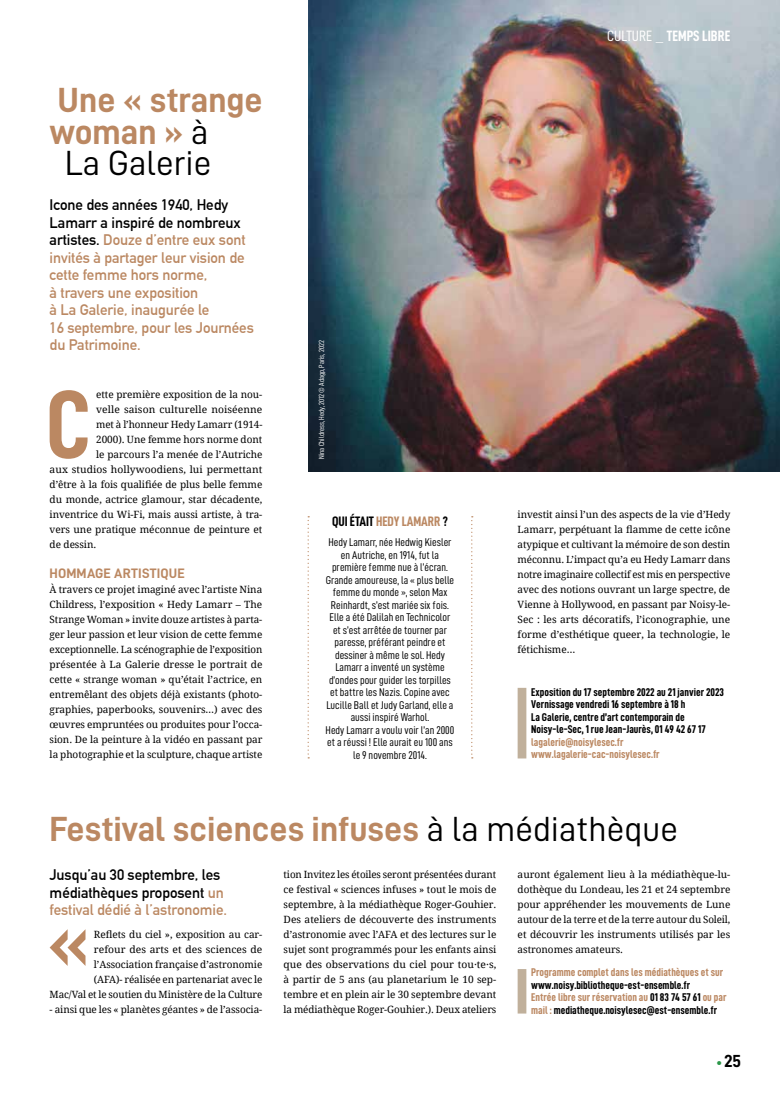
<style>
.page{position:relative;width:780px;height:1099px;background:#fff}
.page>*{position:absolute;margin:0;border:0;box-sizing:border-box;transform-origin:0 0}
.t1{font:97px "D DIN Condensed Bold";color:#bb8862}
.t2{font:92.62px "D DIN Condensed Bold";color:#bb8862}
.t3{font:35px/31.2px "D DIN Bold";color:#bb8862}
.t4{font:35px "D DIN";color:#000}
.t5{font:17.5px "D DIN Bold";color:#000}
.t6{font:700 15px/17.5px "DIN Alternate";letter-spacing:-.005em;color:#bb8862}
.t7{font:700 15px/17.5px "DIN Alternate";letter-spacing:-.005em;color:#000}
.t8{font:15px "D DIN Condensed Bold";color:#fff}
.t9{font:13.75px "D DIN Condensed Bold";letter-spacing:-.005em;color:#bb8862}
.t10{font:13.75px "D DIN Bold";letter-spacing:.01em;color:#bb8862}
.t11{font:11.25px/12.5px "D DIN Condensed";color:#000;text-align:center}
.t12{font:11.25px/12.5px "D DIN Condensed Bold";color:#000}
.t13{font:11.25px/12.5px "D DIN Condensed Bold";color:#bb8862}
.t14{font:10px/15px "Droid Serif";letter-spacing:-.005em;color:#000;text-align:justify}
.t15{font:7.5px "D DIN Condensed";color:#fff}
.s1{font-family:"D DIN";color:#000}
.s2{color:#000}
.s3{font-family:"D DIN Condensed"}
.s4{font-family:"DIN Alternate";font-weight:700}
.s5{color:#bb8862}
.s6{font-family:"DIN Alternate";font-weight:700;font-size:11.25px;color:#2b9749}
</style>
<div class="page">
<img style="left:308px;top:0;width:472px;height:471px">
<div style="left:517px;top:687px;width:9px;height:71px;background:#c0b09b"></div>
<div style="left:517px;top:969px;width:9px;height:44px;background:#c0b09b"></div>
<svg style="left:307px;top:516px;width:2px;height:242px"></svg>
<svg style="left:471px;top:516px;width:2px;height:242px"></svg>
<h3 class="t3" style="left:50px;top:84px;width:214px">Une « strange woman » <span class="s1">à</span></h3>
<h3 class="t4" style="left:65px;top:144px;width:148px">La Galerie</h3>
<p class="t6" style="left:50px;top:195px;width:206px"><span class="s2">Icone des années 1940, Hedy<br>Lamarr a inspiré de nombreux artistes.</span> Douze d’entre eux sont invités à partager leur vision de cette femme hors norme,<br>à travers une exposition<br>à La Galerie, inaugurée le<br>16 septembre, pour les Journées du Patrimoine.</p>
<h1 class="t1" style="left:46px;top:371px;width:47px">C</h1>
<p class="t14" style="left:96px;top:386px;width:168px">ette première exposition de la nou-</p>
<p class="t14" style="left:96px;top:401px;width:168px">velle saison culturelle noiséenne</p>
<p class="t14" style="left:96px;top:416px;width:168px">met à l’honneur Hedy Lamarr (1914-</p>
<p class="t14" style="left:96px;top:431px;width:168px">2000). Une femme hors norme dont</p>
<p class="t14" style="left:96px;top:446px;width:168px">le parcours l’a menée de l’Autriche</p>
<p class="t14" style="left:50px;top:461px;width:214px">aux studios hollywoodiens, lui permettant</p>
<p class="t14" style="left:50px;top:476px;width:214px">d’être à la fois qualifiée de plus belle femme</p>
<p class="t14" style="left:50px;top:491px;width:214px">du monde, actrice glamour, star décadente,</p>
<p class="t14" style="left:50px;top:506px;width:214px">inventrice du Wi-Fi, mais aussi artiste, à tra-</p>
<p class="t14" style="left:50px;top:521px;width:214px">vers une pratique méconnue de peinture et</p>
<p class="t14" style="left:50px;top:536px;width:48px">de dessin.</p>
<h3 class="t10" style="left:50px;top:565px;width:137px">HOMMAGE ARTISTIQUE</h3>
<p class="t14" style="left:50px;top:581px;width:214px">À travers ce projet imaginé avec l’artiste Nina Childress, l’exposition « Hedy Lamarr – The Strange Woman » invite douze artistes à parta&shy;ger leur passion et leur vision de cette femme exceptionnelle. La scénographie de l’exposition présentée à La Galerie dresse le portrait de cette « strange woman » qu’était l’actrice, en entremêlant des objets déjà existants (photo&shy;graphies, paperbooks, souvenirs…) avec des œuvres empruntées ou produites pour l’occa&shy;sion. De la peinture à la vidéo en passant par la photographie et la sculpture, chaque artiste</p>
<p class="t15" style="left:317px;top:459px;width:120px;rotate:-90deg">Nina Childress, Hedy, 2012 © Adagp, Paris, 2022</p>
<h3 class="t9" style="left:332px;top:514px;width:117px"><span class="s2">QUI ÉTAIT</span> HEDY LAMARR <span class="s2">?</span></h3>
<p class="t11" style="left:325px;top:535px;width:130px">Hedy Lamarr, née Hedwig Kiesler en Autriche, en 1914, fut la première femme nue à l’écran.<br>Grande amoureuse, la « plus belle femme du monde », selon Max<br>Reinhardt, s’est mariée six fois.<br>Elle a été Dalilah en Technicolor et s’est arrêtée de tourner par paresse, préférant peindre et dessiner à même le sol. Hedy<br>Lamarr a inventé un système d’ondes pour guider les torpilles et battre les Nazis. Copine avec<br>Lucille Ball et Judy Garland, elle a aussi inspiré Warhol.<br>Hedy Lamarr a voulu voir l’an 2000 et a réussi ! Elle aurait eu 100 ans le 9 novembre 2014.</p>
<h3 class="t8" style="left:607px;top:27px;width:125px"><span class="s3">CULTURE</span> <span class="s4">_</span> TEMPS LIBRE</h3>
<p class="t14" style="left:517px;top:506px;width:214px">investit ainsi l’un des aspects de la vie d’Hedy Lamarr, perpétuant la flamme de cette icône atypique et cultivant la mémoire de son destin méconnu. L’impact qu’a eu Hedy Lamarr dans notre imaginaire collectif est mis en perspective avec des notions ouvrant un large spectre, de Vienne à Hollywood, en passant par Noisy-le-Sec : les arts décoratifs, l’iconographie, une forme d’esthétique queer, la technologie, le fétichisme…</p>
<p class="t12" style="left:531px;top:685px;width:194px">Exposition du 17 septembre 2022 au 21 janvier 2023<br>Vernissage vendredi 16 septembre à 18 h<br>La Galerie, centre d’art contemporain de Noisy-le-Sec, 1 rue Jean-Jaurès, 01 49 42 67 17</p>
<p class="t13" style="left:531px;top:735px;width:130px">lagalerie@noisylesec.fr www.lagalerie-cac-noisylesec.fr</p>
<h3 class="t3" style="left:50px;top:813px;width:630px">Festival sciences infuses <span class="s1">à la médiathèque</span></h3>
<h3 class="t7" style="left:50px;top:865px;width:179px">Jusqu’au 30 septembre, les médiathèques proposent <span class="s5">un festival dédié à l’astronomie.</span></h3>
<h2 class="t2" style="left:48px;top:889px;width:42px">«</h2>
<p class="t14" style="left:50px;top:926px;width:214px;text-align:right">Reflets du ciel », exposition au car-<br>refour des arts et des sciences de l’Association française d’astronomie<br>(AFA)- réalisée en partenariat avec le<br>Mac/Val et le soutien du Ministère de la Culture</p>
<p class="t14" style="left:50px;top:1001px;width:214px">- ainsi que les « planètes géantes » de l’associa-</p>
<p class="t14" style="left:283px;top:866px;width:214px">tion Invitez les étoiles seront présentées durant ce festival « sciences infuses » tout le mois de septembre, à la médiathèque Roger-Gouhier.<br>Des ateliers de découverte des instruments d’astronomie avec l’AFA et des lectures sur le sujet sont programmés pour les enfants ainsi que des observations du ciel pour tou·te·s, à partir de 5 ans (au planetarium le 10 sep&shy;tembre et en plein air le 30 septembre devant la médiathèque Roger-Gouhier.). Deux ateliers</p>
<p class="t14" style="left:517px;top:866px;width:214px">auront également lieu à la médiathèque-lu&shy;dothèque du Londeau, les 21 et 24 septembre pour appréhender les mouvements de Lune autour de la terre et de la terre autour du Soleil, et découvrir les instruments utilisés par les astronomes amateurs.</p>
<p class="t13" style="left:531px;top:965px;width:193px">Programme complet dans les médiathèques et sur</p>
<p class="t12" style="left:531px;top:978px;width:197px">www.noisy.bibliotheque-est-ensemble.fr<br><span class="s5">Entrée libre sur réservation au</span> 01 83 74 57 61 <span class="s5">ou par mail :</span> mediatheque.noisylesec@est-ensemble.fr</p>
<h3 class="t5" style="left:716px;top:1051px;width:26px"><span class="s6">•</span>25</h3>
</div>
